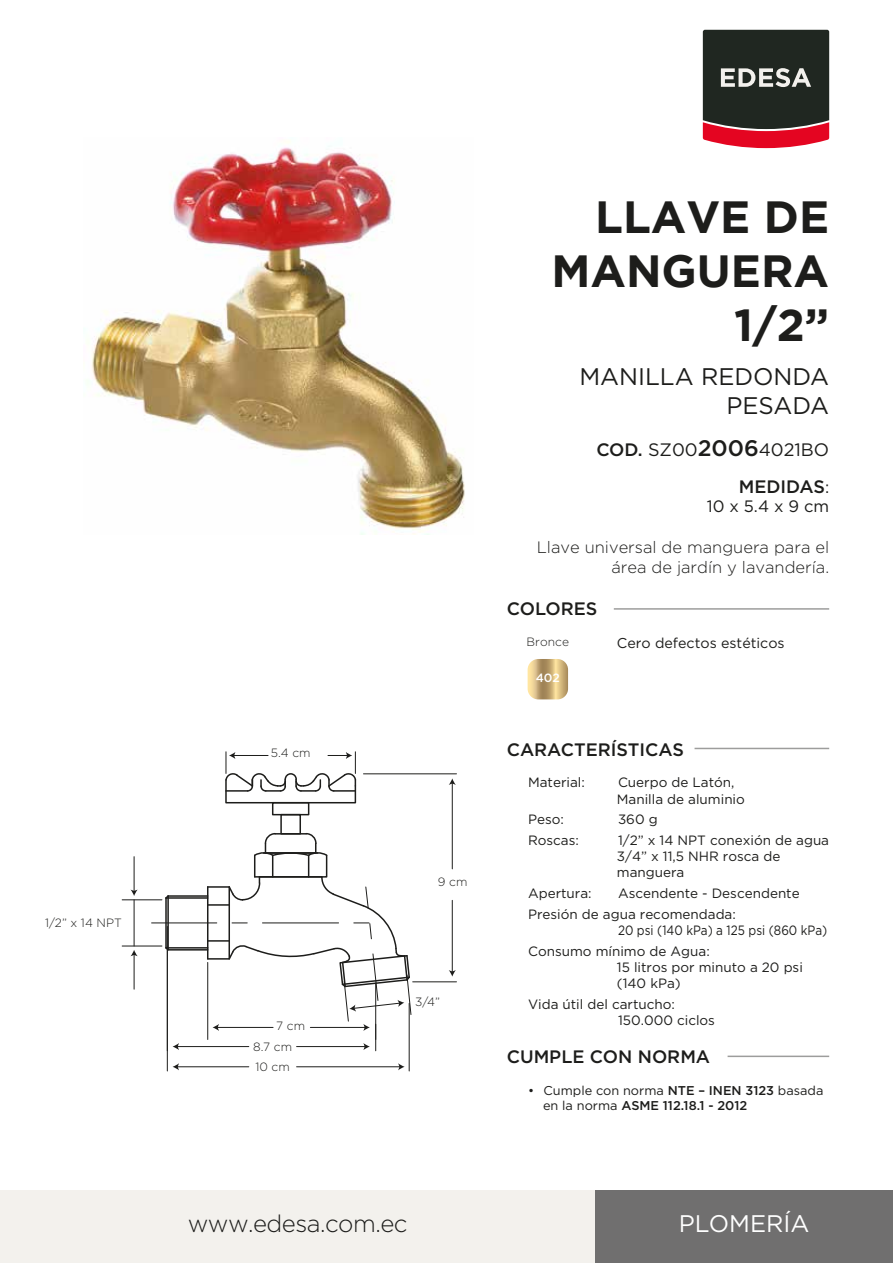
<style>
.page{position:relative;width:893px;height:1263px;background:#fff}
.page>*{position:absolute;margin:0;border:0;box-sizing:border-box;transform-origin:0 0}
.t1{font:700 45px/54px "Gotham";color:#1d1d1b;text-align:right}
.t2{font:24px/28.8px "Gotham";color:#1d1d1b;text-align:right}
.t3{font:300 24px "Gotham";letter-spacing:-.02em;color:#1d1d1b}
.t4{font:24px "Gotham";color:#fff}
.t5{font:500 18px/36.6px "Gotham";color:#1d1d1b;text-align:right}
.t6{font:300 16.5px/19.8px "Gotham";color:#1d1d1b;text-align:right}
.t7{font:16.5px "Gotham";color:#1d1d1b}
.t8{font:14.25px "Gotham";color:#1d1d1b}
.t9{font:13.5px/16.2px "Gotham";color:#1d1d1b}
.t10{font:13.5px/20.7px "Gotham";color:#1d1d1b;scale:.87 1}
.t11{font:12.75px/15.3px "Gotham";color:#1d1d1b}
.t12{font:300 12px/20.5px "Gotham";color:#1d1d1b}
.t13{font:500 12px "Gotham";color:#fff}
.s1{font-weight:400}
.s2{font-size:22.5px}
.s3{font-weight:400;font-size:16.5px}
.s4{font-weight:500}
</style>
<div class="page">
<div style="left:0;top:1191px;width:893px;height:72px;background:#f3f1ed"></div>
<div style="left:595px;top:1191px;width:298px;height:72px;background:#706f6f"></div>
<hr style="left:728px;top:1055px;width:101px;height:2px;background:#9d9d9c">
<hr style="left:694px;top:748px;width:135px;height:1px;background:#9d9d9c">
<hr style="left:614px;top:608px;width:215px;height:2px;background:#9d9d9c">
<svg style="left:703px;top:30px;width:126px;height:118px;background:#523736"></svg>
<img style="left:92px;top:141px;width:373px;height:393px">
<svg style="left:528px;top:659px;width:40px;height:40px;background:#cfb581"></svg>
<hr style="left:152px;top:922px;width:65px;height:1px;background:#1d1d1b">
<hr style="left:208px;top:886px;width:21px;height:2px;background:#1d1d1b">
<hr style="left:207px;top:887px;width:1px;height:72px;background:#1d1d1b">
<hr style="left:168px;top:949px;width:40px;height:1px;background:#1d1d1b">
<hr style="left:168px;top:895px;width:40px;height:2px;background:#1d1d1b">
<hr style="left:208px;top:904px;width:21px;height:2px;background:#1d1d1b">
<hr style="left:208px;top:940px;width:21px;height:2px;background:#1d1d1b">
<hr style="left:208px;top:958px;width:21px;height:2px;background:#1d1d1b">
<svg style="left:164px;top:895px;width:6px;height:58px"></svg>
<hr style="left:166px;top:897px;width:42px;height:2px;background:#1d1d1b">
<hr style="left:166px;top:947px;width:42px;height:1px;background:#1d1d1b">
<div style="left:280px;top:814px;width:21px;height:20px;border:2px solid #1d1d1b"></div>
<div style="left:272px;top:802px;width:37px;height:13px;border:2px solid #1d1d1b"></div>
<hr style="left:122px;top:946px;width:40px;height:1px;background:#1d1d1b">
<hr style="left:122px;top:899px;width:40px;height:1px;background:#1d1d1b">
<hr style="left:134px;top:857px;width:1px;height:34px;background:#1d1d1b">
<svg style="left:131px;top:890px;width:7px;height:6px"></svg>
<hr style="left:134px;top:954px;width:1px;height:35px;background:#1d1d1b">
<svg style="left:131px;top:950px;width:7px;height:6px"></svg>
<hr style="left:134px;top:900px;width:1px;height:46px;background:#1d1d1b">
<hr style="left:375px;top:983px;width:1px;height:68px;background:#1d1d1b">
<hr style="left:167px;top:926px;width:1px;height:125px;background:#1d1d1b">
<hr style="left:177px;top:1046px;width:72px;height:1px;background:#1d1d1b">
<svg style="left:173px;top:1043px;width:6px;height:7px"></svg>
<svg style="left:225px;top:752px;width:132px;height:52px"></svg>
<hr style="left:207px;top:962px;width:1px;height:77px;background:#1d1d1b">
<hr style="left:217px;top:1027px;width:56px;height:1px;background:#1d1d1b">
<svg style="left:213px;top:1024px;width:6px;height:7px"></svg>
<svg style="left:227px;top:832px;width:185px;height:218px"></svg>
<hr style="left:409px;top:1003px;width:1px;height:68px;background:#1d1d1b">
<hr style="left:167px;top:947px;width:1px;height:124px;background:#1d1d1b">
<hr style="left:297px;top:1066px;width:103px;height:1px;background:#1d1d1b">
<svg style="left:398px;top:1063px;width:7px;height:7px"></svg>
<hr style="left:177px;top:1066px;width:72px;height:1px;background:#1d1d1b">
<svg style="left:173px;top:1063px;width:6px;height:7px"></svg>
<hr style="left:363px;top:773px;width:93px;height:1px;background:#1d1d1b">
<hr style="left:413px;top:981px;width:43px;height:1px;background:#1d1d1b">
<hr style="left:452px;top:783px;width:1px;height:86px;background:#1d1d1b">
<svg style="left:449px;top:778px;width:7px;height:7px"></svg>
<hr style="left:452px;top:900px;width:1px;height:72px;background:#1d1d1b">
<svg style="left:449px;top:970px;width:7px;height:6px"></svg>
<p class="t12" style="left:45px;top:912px;width:78px">1/2” x 14 NPT</p>
<p class="t12" style="left:271px;top:743px;width:41px">5.4 cm</p>
<p class="t12" style="left:253px;top:1015px;width:54px;text-indent:23px">7 cm<br>8.7 cm<br>10 cm</p>
<p class="t12" style="left:438px;top:871px;width:31px">9 cm</p>
<p class="t12" style="left:415px;top:991px;width:26px">3/4”</p>
<h2 class="t3" style="left:188px;top:1208px;width:221px">www.edesa.com.ec</h2>
<h1 class="t1" style="left:551px;top:189px;width:279px">LLAVE DE<br>MANGUERA<br>1/2”</h1>
<h2 class="t2" style="left:579px;top:362px;width:251px">MANILLA REDONDA<br>PESADA</h2>
<h3 class="t5" style="left:596px;top:431px;width:234px">COD. <span class="s1">SZ00</span><span class="s2">2006</span><span class="s1">4021BO<br></span>MEDIDAS<span class="s3">:</span></h3>
<p class="t7" style="left:707px;top:496px;width:124px">10 x 5.4 x 9 cm</p>
<p class="t6" style="left:537px;top:537px;width:294px">Llave universal de manguera para el área de jardín y lavandería.</p>
<h3 class="t5" style="left:507px;top:590px;width:92px">COLORES</h3>
<p class="t12" style="left:527px;top:631px;width:44px">Bronce</p>
<p class="t8" style="left:617px;top:634px;width:169px">Cero defectos estéticos</p>
<p class="t13" style="left:536px;top:669px;width:26px">402</p>
<h3 class="t5" style="left:507px;top:731px;width:179px">CARACTERÍSTICAS</h3>
<p class="t9" style="left:528px;top:774px;width:58px">Material:</p>
<p class="t9" style="left:617px;top:774px;width:130px">Cuerpo de Latón,<br>Manilla de aluminio</p>
<p class="t9" style="left:528px;top:811px;width:37px">Peso:</p>
<p class="t9" style="left:618px;top:811px;width:41px">360 g</p>
<p class="t9" style="left:528px;top:832px;width:52px">Roscas:</p>
<p class="t9" style="left:617px;top:832px;width:214px">1/2” x 14 NPT conexión de agua<br>3/4” x 11,5 NHR rosca de manguera</p>
<p class="t9" style="left:528px;top:885px;width:65px">Apertura:</p>
<p class="t9" style="left:528px;top:883px;width:273px;line-height:20.7px;text-indent:90px">Ascendente - Descendente<br>Presión de agua recomendada:</p>
<p class="t10" style="left:528px;top:919px;width:345px;text-indent:90px">20 psi (140 kPa) a 125 psi (860 kPa)<br>Consumo mínimo de Agua:</p>
<p class="t9" style="left:617px;top:959px;width:188px">15 litros por minuto a 20 psi (140 kPa)</p>
<p class="t9" style="left:618px;top:996px;width:99px;text-indent:-90px">Vida útil del cartucho:<br>150.000 ciclos</p>
<h3 class="t5" style="left:507px;top:1038px;width:205px">CUMPLE CON NORMA</h3>
<p class="t11" style="left:543px;top:1082px;width:282px;text-indent:-15px">• Cumple con norma <span class="s4">NTE – INEN 3123</span> basada en la norma <span class="s4">ASME 112.18.1 - 2012</span></p>
<h2 class="t4" style="left:679px;top:1208px;width:132px">PLOMERÍA</h2>
</div>
